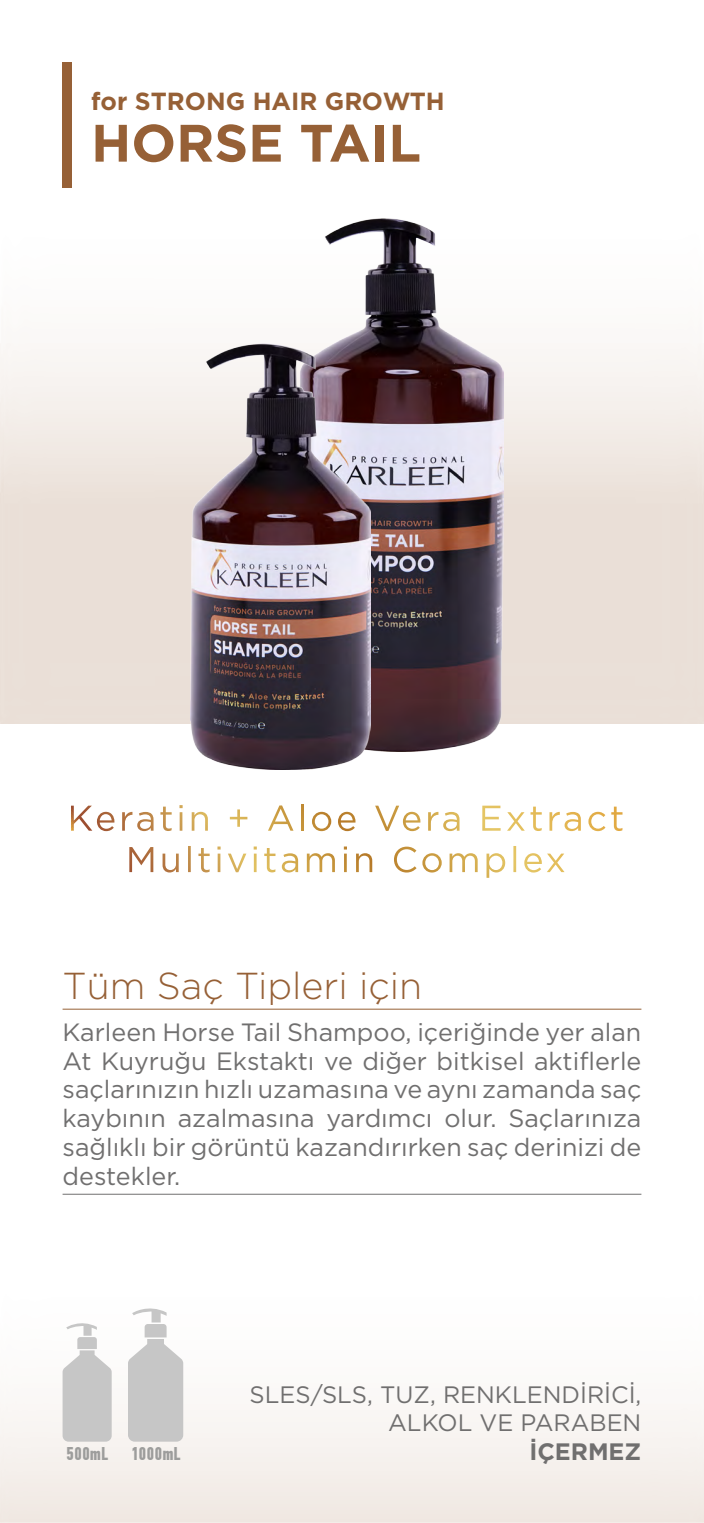
<style>
.page{position:relative;width:704px;height:1523px;background:#fff}
.page>*{position:absolute;margin:0;border:0;box-sizing:border-box;transform-origin:0 0}
.t1{font:700 52.56px "Gotham";color:#966036}
.t2{font:300 37.5px "Gotham";color:#966036}
.t3{font:25px/28.8px "Gotham";color:#706f6f;text-align:justify}
.t4{font:700 24.75px "Gotham";color:#966036}
.t5{font:23.75px/28.5px "Gotham";color:#706f6f;text-align:right}
.t6{font:700 23.75px "Gotham";color:#706f6f}
.t7{font:700 18.44px "PF Din Text Comp Pro";color:#9d9d9c}
</style>
<div class="page">
<div style="left:0;top:1248px;width:703px;height:274px;background:linear-gradient(to bottom,#fff,#f2ebe6)"></div>
<div style="left:0;top:188px;width:703px;height:536px;background:linear-gradient(to bottom,#fff,#e4d7cd)"></div>
<hr style="left:62px;top:1009px;width:579px;height:1px;background:#966036">
<hr style="left:62px;top:1194px;width:579px;height:1px;background:#706f6f">
<svg style="left:71px;top:805px;width:43px;height:26px"></svg>
<svg style="left:122px;top:812px;width:31px;height:19px"></svg>
<svg style="left:160px;top:806px;width:11px;height:25px"></svg>
<svg style="left:179px;top:805px;width:3px;height:25px"></svg>
<svg style="left:191px;top:812px;width:17px;height:18px"></svg>
<svg style="left:230px;top:809px;width:17px;height:18px"></svg>
<svg style="left:268px;top:805px;width:25px;height:25px"></svg>
<svg style="left:301px;top:804px;width:2px;height:26px"></svg>
<svg style="left:312px;top:812px;width:19px;height:19px"></svg>
<svg style="left:338px;top:812px;width:17px;height:19px"></svg>
<svg style="left:375px;top:805px;width:45px;height:26px"></svg>
<svg style="left:428px;top:812px;width:31px;height:19px"></svg>
<svg style="left:482px;top:805px;width:18px;height:25px"></svg>
<svg style="left:507px;top:812px;width:17px;height:18px"></svg>
<svg style="left:530px;top:806px;width:11px;height:25px"></svg>
<svg style="left:549px;top:812px;width:31px;height:19px"></svg>
<svg style="left:588px;top:812px;width:17px;height:19px"></svg>
<svg style="left:611px;top:806px;width:11px;height:25px"></svg>
<svg style="left:129px;top:847px;width:24px;height:25px"></svg>
<svg style="left:162px;top:853px;width:16px;height:19px"></svg>
<svg style="left:188px;top:846px;width:3px;height:26px"></svg>
<svg style="left:198px;top:848px;width:11px;height:24px"></svg>
<svg style="left:217px;top:846px;width:3px;height:26px"></svg>
<svg style="left:228px;top:853px;width:18px;height:19px"></svg>
<svg style="left:253px;top:846px;width:3px;height:26px"></svg>
<svg style="left:264px;top:848px;width:11px;height:24px"></svg>
<svg style="left:281px;top:853px;width:17px;height:19px"></svg>
<svg style="left:306px;top:853px;width:29px;height:19px"></svg>
<svg style="left:343px;top:846px;width:4px;height:26px"></svg>
<svg style="left:356px;top:853px;width:16px;height:19px"></svg>
<svg style="left:394px;top:846px;width:22px;height:26px"></svg>
<svg style="left:422px;top:853px;width:19px;height:19px"></svg>
<svg style="left:449px;top:853px;width:28px;height:19px"></svg>
<svg style="left:486px;top:853px;width:19px;height:25px"></svg>
<svg style="left:513px;top:846px;width:3px;height:26px"></svg>
<svg style="left:524px;top:853px;width:40px;height:19px"></svg>
<svg style="left:62px;top:1318px;width:50px;height:123px"></svg>
<svg style="left:128px;top:1303px;width:55px;height:138px"></svg>
<div style="left:62px;top:62px;width:10px;height:126px;background:#966036"></div>
<img style="left:297px;top:219px;width:206px;height:533px">
<img style="left:191px;top:343px;width:179px;height:426px">
<p class="t4" style="left:91px;top:87px;width:355px">for STRONG HAIR GROWTH</p>
<h1 class="t1" style="left:91px;top:113px;width:331px">HORSE TAIL</h1>
<h2 class="t2" style="left:62px;top:965px;width:361px">Tüm Saç Tipleri için</h2>
<p class="t3" style="left:62px;top:1017px;width:580px">Karleen Horse Tail Shampoo, içeriğinde yer alan At Kuyruğu Ekstaktı ve diğer bitkisel aktiflerle saçlarınızın hızlı uzamasına ve aynı zamanda saç kaybının azalmasına yardımcı olur. Saçlarınıza sağlıklı bir görüntü kazandırırken saç derinizi de destekler.</p>
<p class="t7" style="left:66px;top:1442px;width:116px">500mL 1000mL</p>
<p class="t5" style="left:249px;top:1379px;width:393px">SLES/SLS, TUZ, RENKLENDİRİCİ,<br>ALKOL VE PARABEN</p>
<p class="t6" style="left:529px;top:1437px;width:113px">İÇERMEZ</p>
</div>
